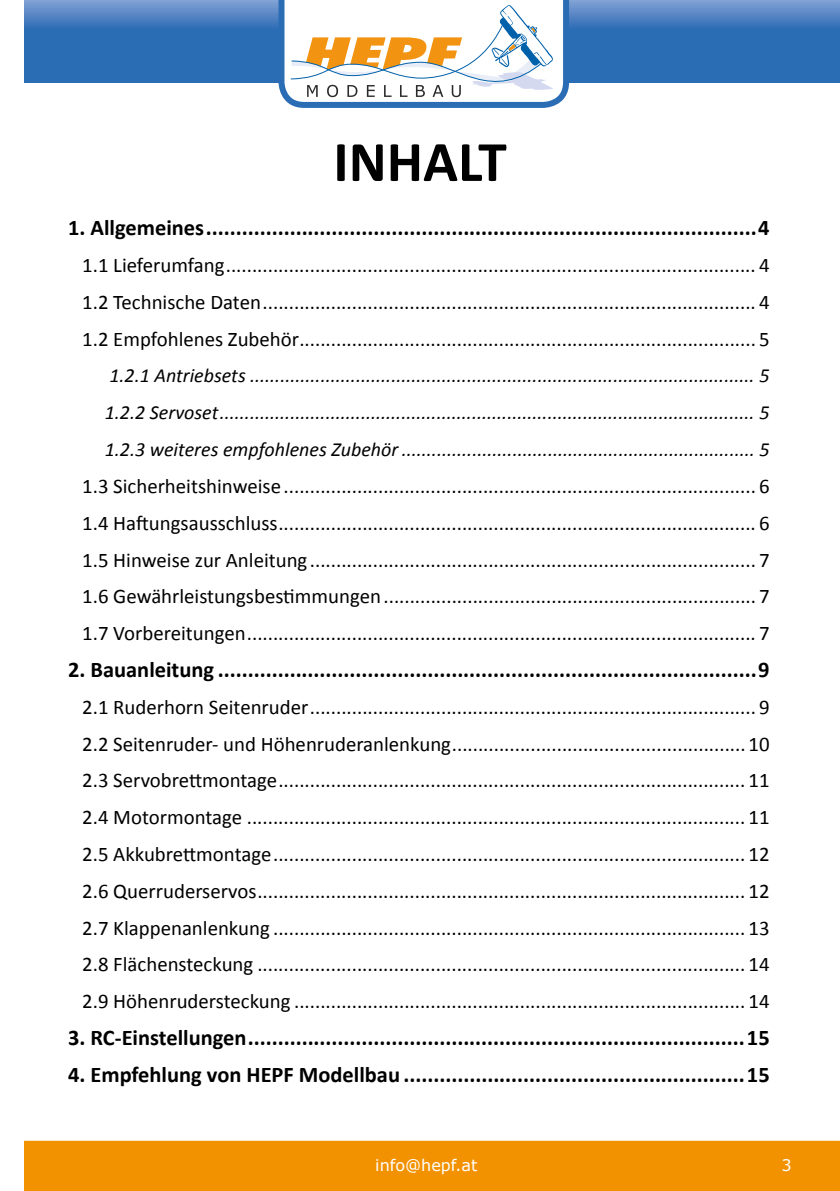
<style>
.page{position:relative;width:840px;height:1191px;background:#fff}
.page>*{position:absolute;margin:0;border:0;box-sizing:border-box;transform-origin:0 0}
.t1{font:700 57.6px "Calibri";color:#000}
.t2{font:700 22.4px "Calibri";color:#000}
.t3{font:20.8px "Calibri";color:#000}
.t4{font:italic 20px "Calibri";color:#000}
.AXI_Tabelle_Zeile{font:16px "Verdana";color:#fff}
</style>
<div class="page">
<div style="left:24px;top:1140px;width:815px;height:51px;background:#f39200"></div>
<svg style="left:24px;top:0;width:815px;height:82px;background:#3b76ba"></svg>
<svg style="left:275px;top:0;width:296px;height:108px"></svg>
<p class="t1" style="left:333px;top:125px;width:175px">INHALT</p>
<p class="t2" style="left:68px;top:213px;width:702px">1. Allgemeines............................................................................................4</p>
<p class="t3" style="left:82px;top:252px;width:688px">1.1 Lieferumfang..................................................................................................... 4</p>
<p class="t3" style="left:82px;top:289px;width:688px">1.2 Technische Daten.............................................................................................. 4</p>
<p class="t3" style="left:82px;top:325px;width:688px">1.2 Empfohlenes Zubehör....................................................................................... 5</p>
<p class="t4" style="left:109px;top:362px;width:661px">1.2.1 Antriebsets .................................................................................................... 5</p>
<p class="t4" style="left:105px;top:399px;width:666px">1.2.2 Servoset.......................................................................................................... 5</p>
<p class="t4" style="left:105px;top:436px;width:666px">1.2.3 weiteres empfohlenes Zubehör ...................................................................... 5</p>
<p class="t3" style="left:82px;top:473px;width:688px">1.3 Sicherheitshinweise .......................................................................................... 6</p>
<p class="t3" style="left:82px;top:509px;width:688px">1.4 Haftungsausschluss........................................................................................... 6</p>
<p class="t3" style="left:82px;top:546px;width:688px">1.5 Hinweise zur Anleitung ..................................................................................... 7</p>
<p class="t3" style="left:82px;top:583px;width:688px">1.6 Gewährleistungsbestimmungen....................................................................... 7</p>
<p class="t3" style="left:82px;top:620px;width:688px">1.7 Vorbereitungen................................................................................................. 7</p>
<p class="t2" style="left:68px;top:655px;width:702px">2. Bauanleitung ..........................................................................................9</p>
<p class="t3" style="left:82px;top:693px;width:688px">2.1 Ruderhorn Seitenruder..................................................................................... 9</p>
<p class="t3" style="left:82px;top:730px;width:688px">2.2 Seitenruder- und Höhenruderanlenkung........................................................ 10</p>
<p class="t3" style="left:82px;top:767px;width:688px">2.3 Servobrettmontage......................................................................................... 11</p>
<p class="t3" style="left:82px;top:804px;width:688px">2.4 Motormontage ............................................................................................... 11</p>
<p class="t3" style="left:82px;top:841px;width:688px">2.5 Akkubrettmontage.......................................................................................... 12</p>
<p class="t3" style="left:82px;top:877px;width:688px">2.6 Querruderservos............................................................................................. 12</p>
<p class="t3" style="left:82px;top:914px;width:688px">2.7 Klappenanlenkung .......................................................................................... 13</p>
<p class="t3" style="left:82px;top:951px;width:688px">2.8 Flächensteckung ............................................................................................. 14</p>
<p class="t3" style="left:82px;top:988px;width:688px">2.9 Höhenrudersteckung ...................................................................................... 14</p>
<p class="t2" style="left:68px;top:1023px;width:702px">3. RC-Einstellungen...................................................................................15</p>
<p class="t2" style="left:68px;top:1060px;width:702px">4. Empfehlung von HEPF Modellbau .........................................................15</p>
<p class="AXI_Tabelle_Zeile" style="left:375px;top:1154px;width:103px">info@hepf.at</p>
<p class="AXI_Tabelle_Zeile" style="left:781px;top:1154px;width:12px">3</p>
</div>
